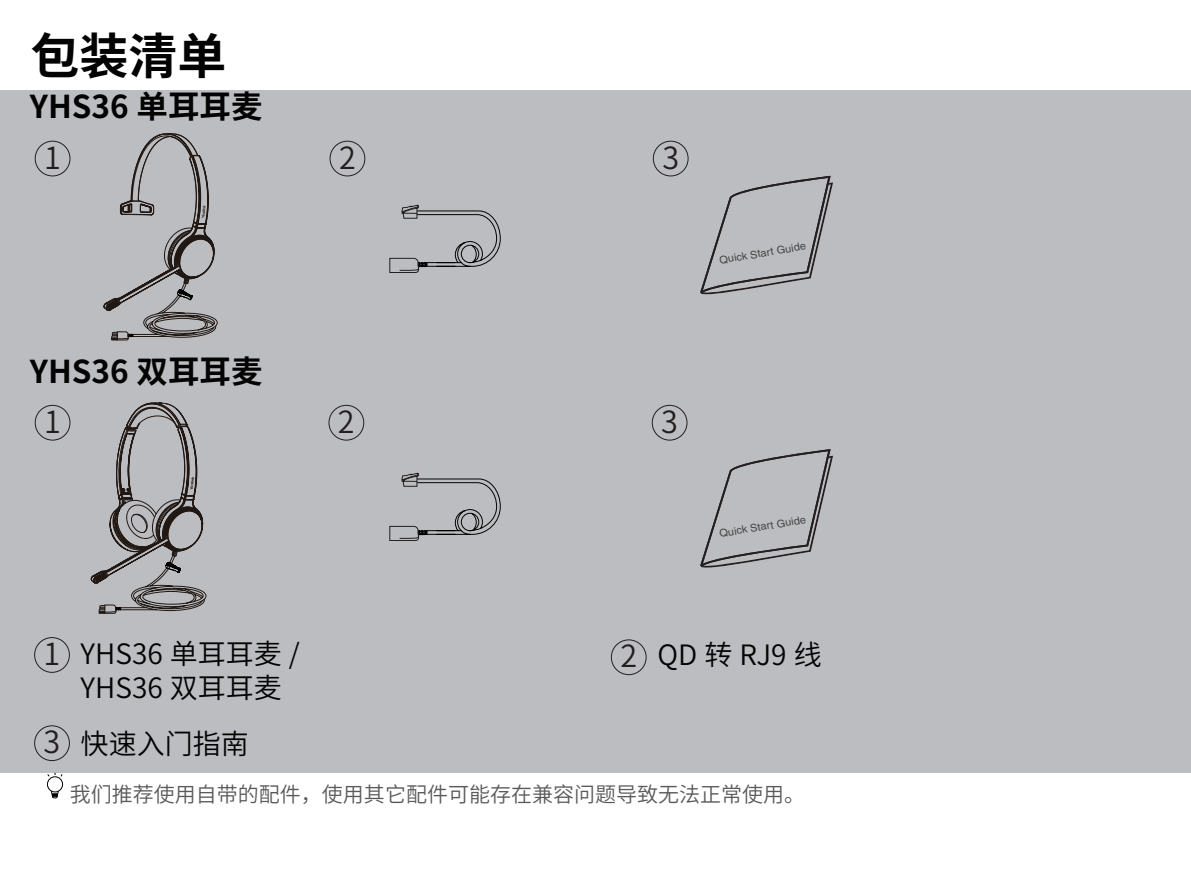
<style>
.page{position:relative;width:1191px;height:893px;background:#fff}
.page>*{position:absolute;margin:0;border:0;box-sizing:border-box;transform-origin:0 0}
.大标题{font:700 49px "Source Han Sans CN";color:#030303}
.大标题-2{font:700 31.5px "Source Han Sans CN";color:#030303}
.基本段落{font:30.45px "Source Han Sans CN";color:#231f20}
.大标题-3{font:28px "Source Han Sans CN";color:#030303}
.Note{font:21px "Source Han Sans CN";color:#595a5b}
.t1{font:10.5px "Helvetica LT";color:#444545;scale:1.05 1}
</style>
<div class="page">
<div style="left:0;top:91px;width:1190px;height:682px;background:#bcbdc0"></div>
<div style="left:329px;top:141px;width:36px;height:35px;border:1px solid #231f20;border-radius:50%"></div>
<div style="left:35px;top:141px;width:35px;height:35px;border:1px solid #231f20;border-radius:50%"></div>
<div style="left:35px;top:405px;width:35px;height:36px;border:1px solid #231f20;border-radius:50%"></div>
<div style="left:34px;top:637px;width:36px;height:36px;border:1px solid #231f20;border-radius:50%"></div>
<div style="left:34px;top:725px;width:36px;height:36px;border:1px solid #231f20;border-radius:50%"></div>
<div style="left:611px;top:639px;width:35px;height:36px;border:1px solid #231f20;border-radius:50%"></div>
<div style="left:653px;top:141px;width:35px;height:35px;border:1px solid #231f20;border-radius:50%"></div>
<div style="left:328px;top:405px;width:36px;height:36px;border:1px solid #231f20;border-radius:50%"></div>
<div style="left:652px;top:405px;width:35px;height:36px;border:1px solid #231f20;border-radius:50%"></div>
<svg style="left:47px;top:772px;width:16px;height:27px"></svg>
<svg style="left:90px;top:402px;width:116px;height:212px"></svg>
<svg style="left:103px;top:133px;width:115px;height:207px"></svg>
<svg style="left:700px;top:449px;width:133px;height:119px"></svg>
<svg style="left:700px;top:176px;width:133px;height:118px"></svg>
<svg style="left:389px;top:205px;width:111px;height:68px"></svg>
<svg style="left:389px;top:473px;width:111px;height:68px"></svg>
<p class="大标题" style="left:30px;top:28px;width:197px">包装清单</p>
<p class="大标题-2" style="left:30px;top:89px;width:234px">YHS36 单耳耳麦</p>
<p class="基本段落" style="left:44px;top:140px;width:18px">1</p>
<p class="基本段落" style="left:339px;top:140px;width:18px">2</p>
<p class="大标题-2" style="left:30px;top:354px;width:234px">YHS36 双耳耳麦</p>
<p class="基本段落" style="left:662px;top:140px;width:18px">3</p>
<p class="基本段落" style="left:44px;top:404px;width:18px">1</p>
<p class="基本段落" style="left:338px;top:404px;width:18px">2</p>
<p class="基本段落" style="left:661px;top:404px;width:18px">3</p>
<p class="t1" style="left:718px;top:254px;width:85px;rotate:-9deg">Quick Start Guide</p>
<p class="t1" style="left:718px;top:527px;width:85px;rotate:-9deg">Quick Start Guide</p>
<p class="基本段落" style="left:44px;top:637px;width:18px">1</p>
<p class="大标题-3" style="left:81px;top:638px;width:221px">YHS36 单耳耳麦 /</p>
<p class="基本段落" style="left:620px;top:639px;width:18px">2</p>
<p class="大标题-3" style="left:81px;top:672px;width:203px">YHS36 双耳耳麦</p>
<p class="大标题-3" style="left:657px;top:639px;width:165px">QD 转 RJ9 线</p>
<p class="基本段落" style="left:44px;top:725px;width:18px">3</p>
<p class="大标题-3" style="left:81px;top:728px;width:169px">快速入门指南</p>
<p class="Note" style="left:70px;top:782px;width:737px">我们推荐使用自带的配件，使用其它配件可能存在兼容问题导致无法正常使用。</p>
</div>
